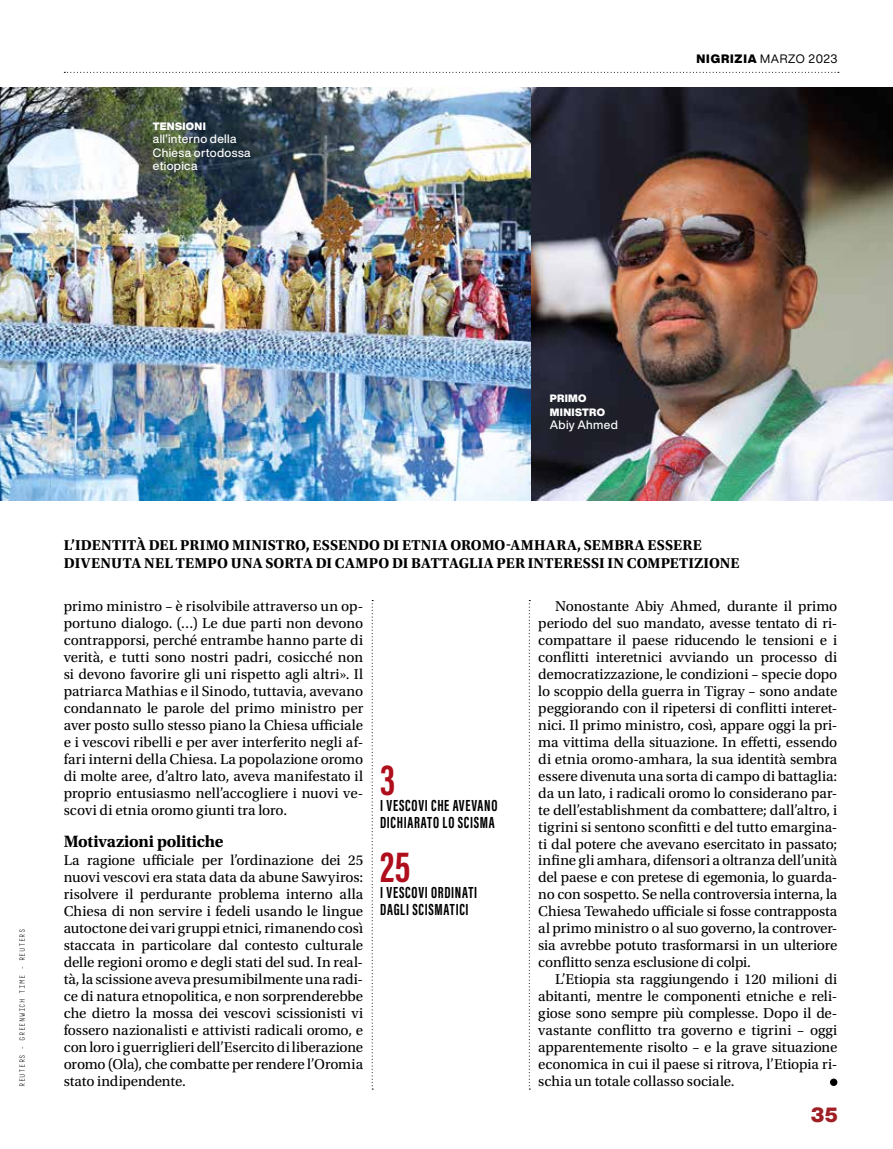
<style>
.page{position:relative;width:893px;height:1149px;background:#fff}
.page>*{position:absolute;margin:0;border:0;box-sizing:border-box;transform-origin:0 0}
.t1{font:700 45px "Acumin Pro Extra Cond";color:#af0e1c;scale:.95 1}
.t2{font:900 20.25px "Helvetica Now Display";color:#9f1f25}
.t3{font:700 17.25px "Utopia Std";letter-spacing:-.015em;color:#000}
.t4{font:700 16.5px/16.5px "Acumin Pro Extra Cond";letter-spacing:.045em;color:#000;scale:.95 1}
.t5{font:15px/17px "Utopia Std";letter-spacing:-.005em;color:#000;text-align:justify}
.t6{font:700 15px/18px "Utopia Std";letter-spacing:.015em;color:#000}
.t7{font:500 12px/13.5px "Helvetica Now Display";letter-spacing:.025em;color:#fff}
.t8{font:12px "Helvetica Now Display";letter-spacing:.045em;color:#000}
.t9{font:900 10.5px/13.5px "Helvetica Now Display";letter-spacing:.03em;color:#fff}
.t10{font:300 7.5px "Decima Mono";letter-spacing:.03em;color:#000}
.s1{font-weight:900}
</style>
<div class="page">
<svg style="left:64px;top:72px;width:775px;height:1px"></svg>
<div style="left:830px;top:1078px;width:7px;height:7px;background:#000;border-radius:50%"></div>
<img style="left:0;top:88px;width:531px;height:412px">
<svg style="left:372px;top:600px;width:1px;height:489px"></svg>
<img style="left:531px;top:88px;width:362px;height:412px">
<svg style="left:529px;top:600px;width:1px;height:489px"></svg>
<p class="t9" style="left:153px;top:119px;width:54px">TENSIONI</p>
<p class="t7" style="left:153px;top:132px;width:99px">all’interno della<br>Chiesa ortodossa etiopica</p>
<p class="t8" style="left:696px;top:51px;width:142px"><span class="s1">NIGRIZIA</span> MARZO 2023</p>
<p class="t9" style="left:550px;top:391px;width:57px">PRIMO<br>MINISTRO</p>
<p class="t7" style="left:550px;top:418px;width:70px">Abiy Ahmed</p>
<p class="t10" style="left:18px;top:1086px;width:160px;rotate:-90deg">REUTERS - GREENWICH TIME - REUTERS</p>
<p class="t6" style="left:64px;top:535px;width:677px">L’IDENTITÀ DEL PRIMO MINISTRO, ESSENDO DI ETNIA OROMO-AMHARA, SEMBRA ESSERE<br>DIVENUTA NEL TEMPO UNA SORTA DI CAMPO DI BATTAGLIA PER INTERESSI IN COMPETIZIONE</p>
<p class="t5" style="left:64px;top:597px;width:301px">primo ministro – è risolvibile attraverso un op&shy;portuno dialogo. (…) Le due parti non devono contrapporsi, perché entrambe hanno parte di verità, e tutti sono nostri padri, cosicché non si devono favorire gli uni rispetto agli altri». Il patriarca Mathias e il Sinodo, tuttavia, avevano condannato le parole del primo ministro per aver posto sullo stesso piano la Chiesa ufficiale e i vescovi ribelli e per aver interferito negli af&shy;fari interni della Chiesa. La popolazione oromo di molte aree, d’altro lato, aveva manifestato il proprio entusiasmo nell’accogliere i nuovi ve&shy;scovi di etnia oromo giunti tra loro.</p>
<p class="t3" style="left:64px;top:831px;width:161px">Motivazioni politiche</p>
<p class="t5" style="left:64px;top:852px;width:301px">La ragione ufficiale per l’ordinazione dei 25 nuovi vescovi era stata data da abune Sawyiros: risolvere il perdurante problema interno alla Chiesa di non servire i fedeli usando le lingue autoctone dei vari gruppi etnici, rimanendo così staccata in particolare dal contesto culturale delle regioni oromo e degli stati del sud. In real&shy;tà, la scissione aveva presumibilmente una radi&shy;ce di natura etnopolitica, e non sorprenderebbe che dietro la mossa dei vescovi scissionisti vi fossero nazionalisti e attivisti radicali oromo, e con loro i guerriglieri dell’Esercito di liberazione oromo (Ola), che combatte per rendere l’Oromia stato indipendente.</p>
<h1 class="t1" style="left:380px;top:751px;width:17px">3</h1>
<p class="t4" style="left:380px;top:797px;width:125px">I VESCOVI CHE AVEVANO<br>DICHIARATO LO SCISMA</p>
<h1 class="t1" style="left:380px;top:838px;width:33px">25</h1>
<p class="t4" style="left:380px;top:884px;width:104px">I VESCOVI ORDINATI<br>DAGLI SCISMATICI</p>
<p class="t5" style="left:538px;top:597px;width:301px;text-indent:17px">Nonostante Abiy Ahmed, durante il primo periodo del suo mandato, avesse tentato di ri&shy;compattare il paese riducendo le tensioni e i conflitti interetnici avviando un processo di democratizzazione, le condizioni – specie dopo lo scoppio della guerra in Tigray – sono andate peggiorando con il ripetersi di conflitti interet&shy;nici. Il primo ministro, così, appare oggi la pri&shy;ma vittima della situazione. In effetti, essendo di etnia oromo-amhara, la sua identità sembra essere divenuta una sorta di campo di battaglia: da un lato, i radicali oromo lo considerano par&shy;te dell’establishment da combattere; dall’altro, i tigrini si sentono sconfitti e del tutto emargina&shy;ti dal potere che avevano esercitato in passato; infine gli amhara, difensori a oltranza dell’unità del paese e con pretese di egemonia, lo guarda&shy;no con sospetto. Se nella controversia interna, la Chiesa Tewahedo ufficiale si fosse contrapposta al primo ministro o al suo governo, la controver&shy;sia avrebbe potuto trasformarsi in un ulteriore conflitto senza esclusione di colpi.</p>
<p class="t5" style="left:538px;top:970px;width:301px;text-indent:17px">L’Etiopia sta raggiungendo i 120 milioni di abitanti, mentre le componenti etniche e reli&shy;giose sono sempre più complesse. Dopo il de&shy;vastante conflitto tra governo e tigrini – oggi apparentemente risolto – e la grave situazione economica in cui il paese si ritrova, l’Etiopia ri&shy;schia un totale collasso sociale.</p>
<h2 class="t2" style="left:811px;top:1100px;width:28px">35</h2>
</div>
